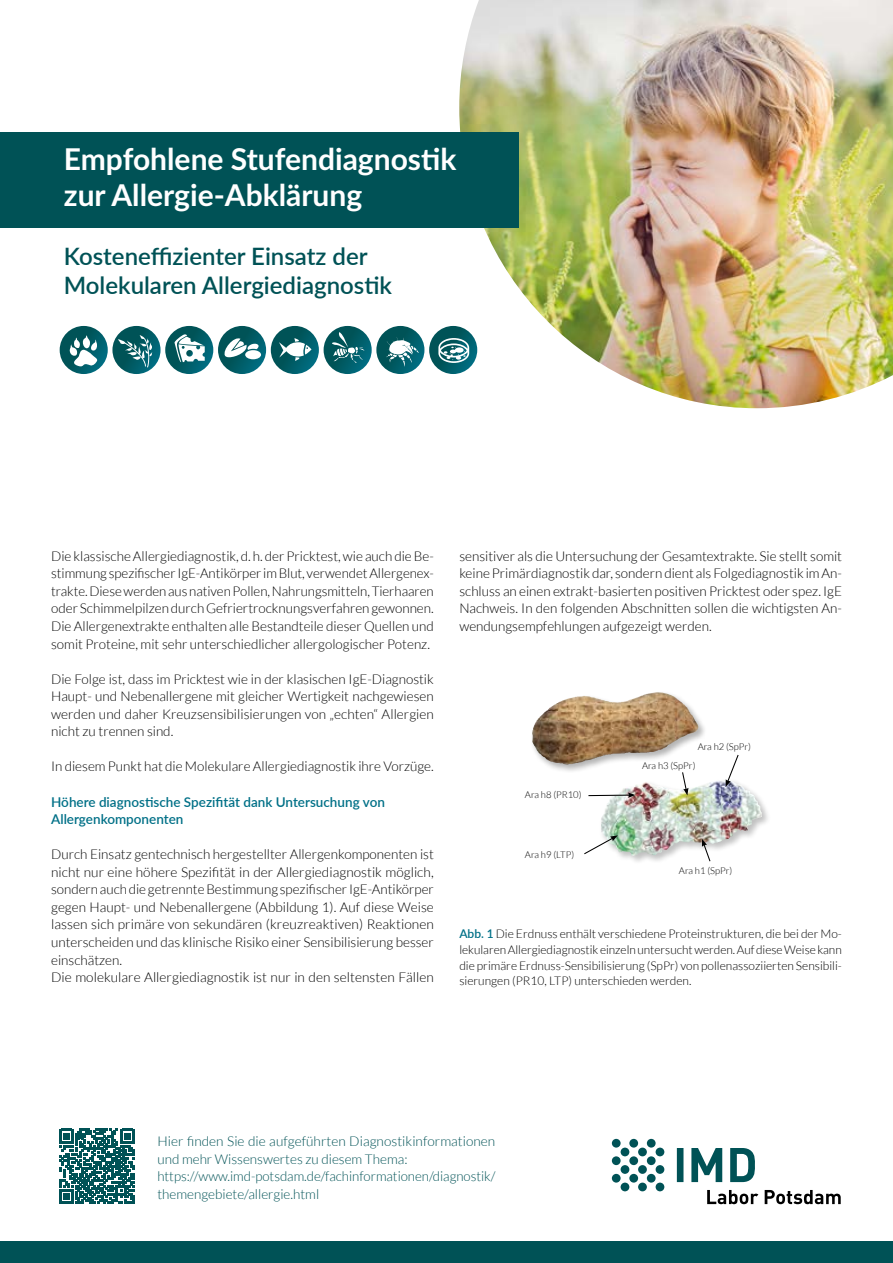
<style>
.page{position:relative;width:893px;height:1263px;background:#fff}
.page>*{position:absolute;margin:0;border:0;box-sizing:border-box;transform-origin:0 0}
.t1{font:700 30px/36px "Lato";color:#fff}
.t2{font:600 24px/28.8px "Lato";color:#005256}
.t3{font:300 13.5px/17.5px "Lato";color:#000;text-align:justify}
.t4{font:300 13.5px/17.5px "Lato";color:#005256}
.t5{font:600 13.5px/17.5px "Lato";color:#007087}
.t6{font:300 12px/15.6px "Lato";color:#000;text-align:justify}
.t7{font:300 9.45px "Lato";color:#000}
.s1{font-weight:600;color:#007087}
</style>
<div class="page">
<svg style="left:677px;top:1148px;width:78px;height:34px"></svg>
<svg style="left:707px;top:1190px;width:134px;height:14px"></svg>
<svg style="left:612px;top:1139px;width:52px;height:52px"></svg>
<svg style="left:59px;top:1129px;width:75px;height:75px"></svg>
<img style="left:459px;top:0;width:434px;height:408px">
<div style="left:0;top:132px;width:519px;height:96px;background:#005256"></div>
<svg style="left:60px;top:326px;width:417px;height:48px"></svg>
<div style="left:530px;top:690px;width:177px;height:83px;background:#000;opacity:.3"></div>
<img style="left:532px;top:694px;width:114px;height:71px">
<div style="left:598px;top:777px;width:173px;height:87px;background:#000;opacity:.25"></div>
<img style="left:601px;top:780px;width:126px;height:76px">
<svg style="left:588px;top:792px;width:47px;height:6px"></svg>
<svg style="left:584px;top:835px;width:34px;height:20px"></svg>
<svg style="left:681px;top:771px;width:7px;height:24px"></svg>
<svg style="left:726px;top:754px;width:13px;height:33px"></svg>
<svg style="left:702px;top:839px;width:9px;height:23px"></svg>
<div style="left:0;top:1242px;width:893px;height:21px;background:#005256"></div>
<h1 class="t1" style="left:64px;top:140px;width:394px">Empfohlene Stufendiagnostik zur Allergie-Abklärung</h1>
<h2 class="t2" style="left:64px;top:241px;width:330px">Kosteneffizienter Einsatz der<br>Molekularen Allergiediagnostik</h2>
<p class="t3" style="left:51px;top:547px;width:384px">Die klassische Allergiediagnostik, d. h. der Pricktest, wie auch die Be&shy;stimmung spezifischer IgE-Antikörper im Blut, verwendet Allergenex&shy;trakte. Diese werden aus nativen Pollen, Nahrungsmitteln, Tierhaaren oder Schimmelpilzen durch Gefriertrocknungsverfahren gewonnen.<br>Die Allergenextrakte enthalten alle Bestandteile dieser Quellen und somit Proteine, mit sehr unterschiedlicher allergologischer Potenz.</p>
<p class="t3" style="left:51px;top:670px;width:384px">Die Folge ist, dass im Pricktest wie in der klasischen IgE-Diagnostik Haupt- und Nebenallergene mit gleicher Wertigkeit nachgewiesen werden und daher Kreuzsensibilisierungen von „echten“ Allergien nicht zu trennen sind.</p>
<p class="t3" style="left:51px;top:758px;width:384px">In diesem Punkt hat die Molekulare Allergiediagnostik ihre Vorzüge.</p>
<p class="t5" style="left:51px;top:792px;width:335px">Höhere diagnostische Spezifität dank Untersuchung von<br>Allergenkomponenten</p>
<p class="t3" style="left:51px;top:846px;width:384px;text-align:left">Durch Einsatz gentechnisch hergestellter Allergenkomponenten ist nicht nur eine höhere Spezifität in der Allergiediagnostik möglich, sondern auch die getrennte Bestimmung spezifischer IgE-Antikörper gegen Haupt- und Nebenallergene (Abbildung 1). Auf diese Weise lassen sich primäre von sekundären (kreuzreaktiven) Reaktionen unterscheiden und das klinische Risiko einer Sensibilisierung besser einschätzen.<br>Die molekulare Allergiediagnostik ist nur in den seltensten Fällen</p>
<p class="t3" style="left:459px;top:547px;width:384px">sensitiver als die Untersuchung der Gesamtextrakte. Sie stellt somit keine Primärdiagnostik dar, sondern dient als Folgediagnostik im An&shy;schluss an einen extrakt-basierten positiven Pricktest oder spez. IgE Nachweis. In den folgenden Abschnitten sollen die wichtigsten An&shy;wendungsempfehlungen aufgezeigt werden.</p>
<p class="t7" style="left:698px;top:742px;width:55px">Ara h2 (SpPr)</p>
<p class="t7" style="left:525px;top:789px;width:58px">Ara h8 (PR10)</p>
<p class="t7" style="left:525px;top:849px;width:51px">Ara h9 (LTP)</p>
<p class="t7" style="left:642px;top:760px;width:55px">Ara h3 (SpPr)</p>
<p class="t7" style="left:679px;top:866px;width:55px">Ara h1 (SpPr)</p>
<p class="t6" style="left:459px;top:926px;width:384px"><span class="s1">Abb. 1</span> Die Erdnuss enthält verschiedene Proteinstrukturen, die bei der Mo&shy;lekularen Allergiediagnostik einzeln untersucht werden. Auf diese Weise kann die primäre Erdnuss-Sensibilisierung (SpPr) von pollenassoziierten Sensibili&shy;sierungen (PR10, LTP) unterschieden werden.</p>
<p class="t4" style="left:157px;top:1132px;width:339px">Hier finden Sie die aufgeführten Diagnostikinformationen und mehr Wissenswertes zu diesem Thema: https://www.imd-potsdam.de/fachinformationen/diagnostik/ themengebiete/allergie.html</p>
</div>
